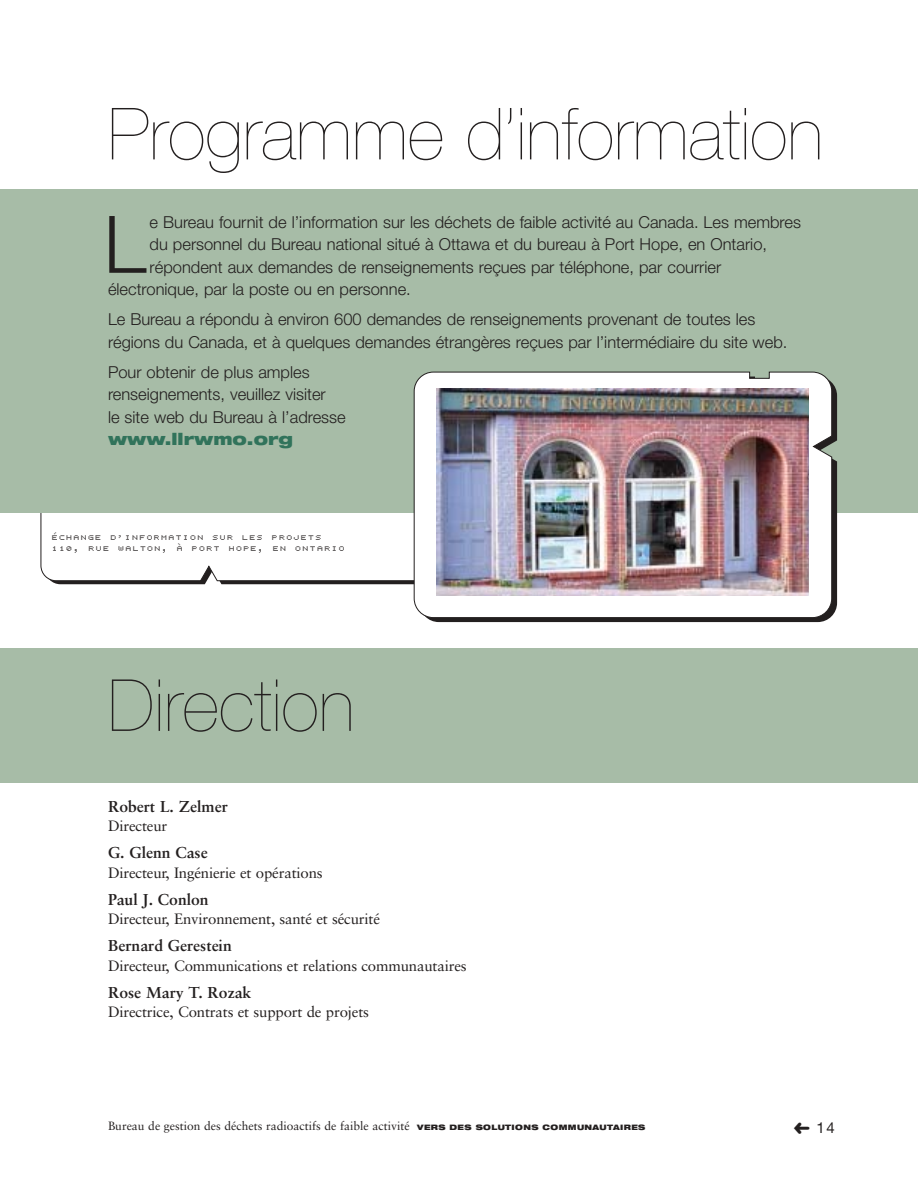
<style>
.page{position:relative;width:918px;height:1188px;background:#fff}
.page>*{position:absolute;margin:0;border:0;box-sizing:border-box;transform-origin:0 0}
.t1{font:300 79.5px "Helvetica Neue";color:#231f1f}
.t2{font:200 72px "Helvetica Neue";color:#231f1f}
.t3{font:300 16.5px/22.5px "Helvetica Neue";color:#231f1f}
.t4{font:900 expanded 16.5px "Helvetica Neue";color:#31735b}
.t5{font:700 15.75px "Sabon";color:#231f1f}
.t6{font:15px "Sabon";letter-spacing:-.01em;color:#231f1f}
.t7{font:15px "Helvetica Neue";color:#231f1f}
.t8{font:12px "Sabon";color:#231f1f}
.t9{font:10.5px/10.5px "Bubbledot ICG Coarse Pos";letter-spacing:.14em;color:#231f1f}
.s1{font-family:"Helvetica Neue";font-weight:900;font-stretch:expanded;font-size:7.5px}
</style>
<div class="page">
<div style="left:0;top:648px;width:918px;height:135px;background:#a7bca7"></div>
<svg style="left:41px;top:513px;width:373px;height:68px"></svg>
<div style="left:0;top:189px;width:918px;height:324px;background:#a7bca7"></div>
<svg style="left:427px;top:383px;width:410px;height:239px;background:#2f2c2b"></svg>
<svg style="left:414px;top:372px;width:418px;height:246px"></svg>
<img style="left:436px;top:389px;width:373px;height:206px">
<h2 class="t2" style="left:108px;top:108px;width:717px">Programme d’information</h2>
<h1 class="t1" style="left:104px;top:216px;width:44px">L</h1>
<p class="t3" style="left:150px;top:212px;width:653px">e Bureau fournit de l’information sur les déchets de faible activité au Canada. Les membres</p>
<p class="t3" style="left:150px;top:235px;width:619px">du personnel du Bureau national situé à Ottawa et du bureau à Port Hope, en Ontario,</p>
<p class="t3" style="left:150px;top:257px;width:573px">répondent aux demandes de renseignements reçues par téléphone, par courrier</p>
<p class="t3" style="left:108px;top:280px;width:304px">électronique, par la poste ou en personne.</p>
<p class="t3" style="left:108px;top:310px;width:681px">Le Bureau a répondu à environ 600 demandes de renseignements provenant de toutes les régions du Canada, et à quelques demandes étrangères reçues par l’intermédiaire du site web.</p>
<p class="t3" style="left:108px;top:362px;width:239px">Pour obtenir de plus amples renseignements, veuillez visiter<br>le site web du Bureau à l’adresse</p>
<p class="t4" style="left:108px;top:433px;width:187px">www.llrwmo.org</p>
<p class="t9" style="left:52px;top:532px;width:294px">ÉCHANGE D’INFORMATION SUR LES PROJETS<br>110, RUE WALTON, À PORT HOPE, EN ONTARIO</p>
<h2 class="t2" style="left:108px;top:679px;width:248px">Direction</h2>
<p class="t5" style="left:108px;top:799px;width:121px">Robert L. Zelmer</p>
<p class="t6" style="left:108px;top:820px;width:61px">Directeur</p>
<p class="t5" style="left:108px;top:846px;width:101px">G. Glenn Case</p>
<p class="t6" style="left:108px;top:866px;width:216px">Directeur, Ingénierie et opérations</p>
<p class="t5" style="left:108px;top:892px;width:102px">Paul J. Conlon</p>
<p class="t6" style="left:108px;top:913px;width:274px">Directeur, Environnement, santé et sécurité</p>
<p class="t5" style="left:108px;top:939px;width:125px">Bernard Gerestein</p>
<p class="t6" style="left:108px;top:959px;width:360px">Directeur, Communications et relations communautaires</p>
<p class="t5" style="left:108px;top:985px;width:145px">Rose Mary T. Rozak</p>
<p class="t6" style="left:108px;top:1006px;width:263px">Directrice, Contrats et support de projets</p>
<p class="t8" style="left:108px;top:1120px;width:539px">Bureau de gestion des déchets radioactifs de faible activité <span class="s1">VERS DES SOLUTIONS COMMUNAUTAIRES</span></p>
<p class="t7" style="left:817px;top:1122px;width:20px">14</p>
</div>
